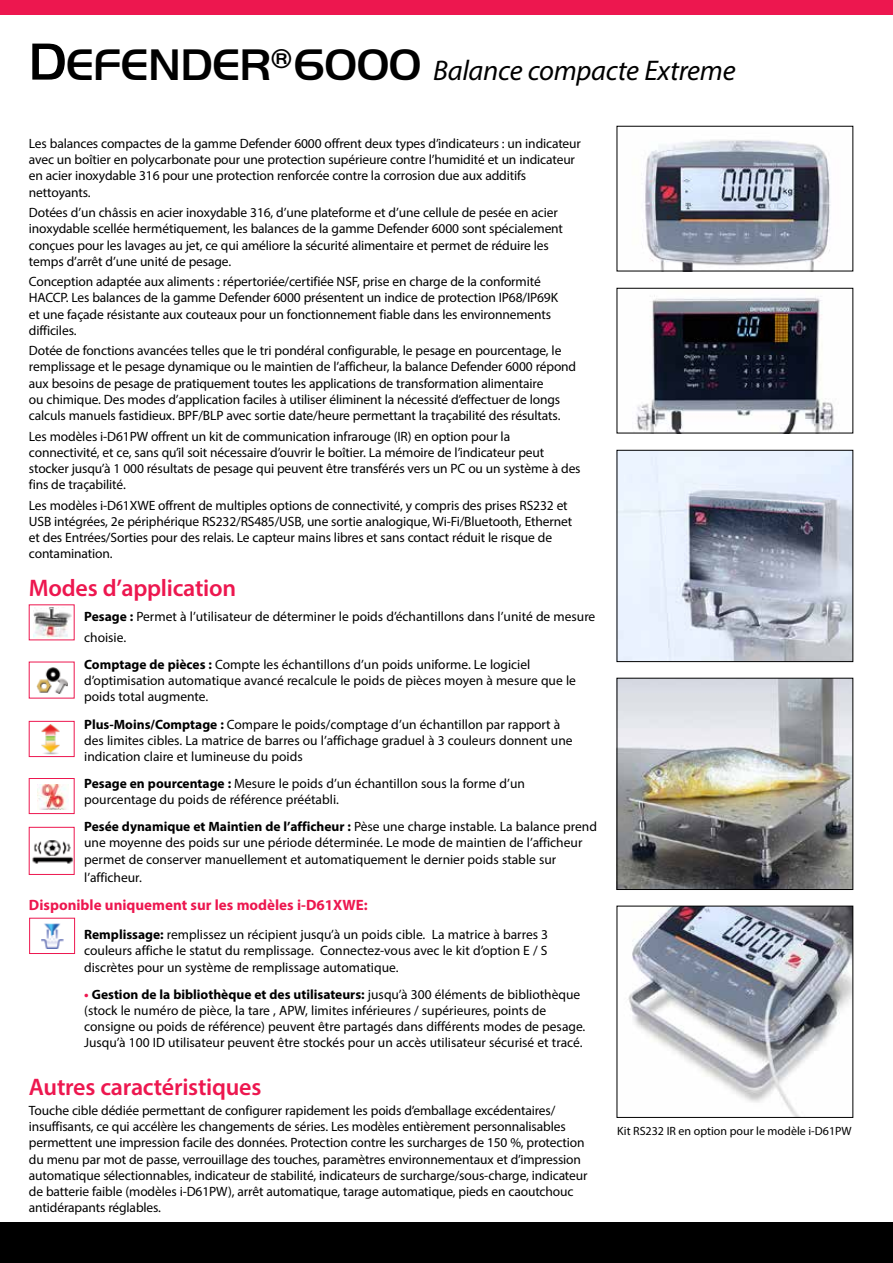
<style>
.page{position:relative;width:893px;height:1263px;background:#fff}
.page>*{position:absolute;margin:0;border:0;box-sizing:border-box;transform-origin:0 0}
.t1{font:italic 28.5px "Myriad Pro";letter-spacing:-.01em;color:#000}
.t2{font:600 24px "Myriad Pro";letter-spacing:-.01em;color:#ed174f}
.t3{font:700 15px "Myriad Pro";color:#ed174f}
.t4{font:13.5px/16.2px "Myriad Pro";letter-spacing:-.01em;color:#000}
.t5{font:12px "Myriad Pro";color:#000}
.s1{font-family:"Handel Got D";font-weight:500;font-style:normal;font-size:54px}
.s2{font-family:"Handel Got D";font-weight:500;font-style:normal;font-size:45.9px}
.s3{font-weight:700}
.s4{font-weight:700;color:#ed174f}
</style>
<div class="page">
<div style="left:0;top:0;width:893px;height:15px;background:#ed174f"></div>
<div style="left:0;top:1222px;width:893px;height:41px;background:#000"></div>
<img style="left:41px;top:923px;width:23px;height:26px">
<div style="left:29px;top:918px;width:46px;height:36px;border:1px solid #ed174f"></div>
<img style="left:33px;top:608px;width:38px;height:30px">
<img style="left:36px;top:667px;width:32px;height:27px">
<img style="left:42px;top:724px;width:18px;height:30px">
<div style="left:29px;top:721px;width:45px;height:36px;border:1px solid #ed174f"></div>
<img style="left:37px;top:785px;width:31px;height:25px">
<div style="left:29px;top:778px;width:45px;height:36px;border:1px solid #ed174f"></div>
<img style="left:32px;top:840px;width:40px;height:24px">
<div style="left:29px;top:827px;width:45px;height:48px;border:1px solid #ed174f"></div>
<img style="left:645px;top:140px;width:186px;height:129px">
<img style="left:635px;top:295px;width:199px;height:136px">
<img style="left:619px;top:452px;width:232px;height:208px">
<div style="left:617px;top:450px;width:236px;height:212px;border:1px solid #000"></div>
<img style="left:619px;top:680px;width:232px;height:208px">
<div style="left:617px;top:678px;width:236px;height:212px;border:1px solid #000"></div>
<img style="left:628px;top:908px;width:223px;height:207px">
<h1 class="t1" style="left:29px;top:52px;width:708px"><span class="s1">D</span><span class="s2">EFENDER</span><sup>®</sup><span class="s2">6000</span> Balance compacte Extreme</h1>
<p class="t4" style="left:29px;top:135px;width:554px">Les balances compactes de la gamme Defender 6000 offrent deux types d’indicateurs : un indicateur avec un boîtier en polycarbonate pour une protection supérieure contre l’humidité et un indicateur en acier inoxydable 316 pour une protection renforcée contre la corrosion due aux additifs nettoyants.</p>
<p class="t4" style="left:29px;top:204px;width:536px">Dotées d’un châssis en acier inoxydable 316, d’une plateforme et d’une cellule de pesée en acier inoxydable scellée hermétiquement, les balances de la gamme Defender 6000 sont spécialement conçues pour les lavages au jet, ce qui améliore la sécurité alimentaire et permet de réduire les temps d’arrêt d’une unité de pesage.</p>
<p class="t4" style="left:29px;top:273px;width:531px">Conception adaptée aux aliments : répertoriée/certifiée NSF, prise en charge de la conformité HACCP. Les balances de la gamme Defender 6000 présentent un indice de protection IP68/IP69K et une façade résistante aux couteaux pour un fonctionnement fiable dans les environnements difficiles.</p>
<p class="t4" style="left:29px;top:342px;width:549px">Dotée de fonctions avancées telles que le tri pondéral configurable, le pesage en pourcentage, le remplissage et le pesage dynamique ou le maintien de l’afficheur, la balance Defender 6000 répond aux besoins de pesage de pratiquement toutes les applications de transformation alimentaire<br>ou chimique. Des modes d’application faciles à utiliser éliminent la nécessité d’effectuer de longs calculs manuels fastidieux. BPF/BLP avec sortie date/heure permettant la traçabilité des résultats.</p>
<p class="t4" style="left:29px;top:428px;width:553px">Les modèles i-D61PW offrent un kit de communication infrarouge (IR) en option pour la connectivité, et ce, sans qu’il soit nécessaire d’ouvrir le boîtier. La mémoire de l’indicateur peut stocker jusqu’à 1 000 résultats de pesage qui peuvent être transférés vers un PC ou un système à des fins de traçabilité.</p>
<p class="t4" style="left:29px;top:497px;width:545px">Les modèles i-D61XWE offrent de multiples options de connectivité, y compris des prises RS232 et USB intégrées, 2e périphérique RS232/RS485/USB, une sortie analogique, Wi-Fi/Bluetooth, Ethernet et des Entrées/Sorties pour des relais. Le capteur mains libres et sans contact réduit le risque de contamination.</p>
<h2 class="t2" style="left:29px;top:572px;width:209px">Modes d’application</h2>
<p class="t4" style="left:84px;top:606px;width:513px;line-height:21px"><span class="s3">Pesage :</span> Permet à l’utilisateur de déterminer le poids d’échantillons dans l’unité de mesure choisie.</p>
<p class="t4" style="left:84px;top:656px;width:493px"><span class="s3">Comptage de pièces :</span> Compte les échantillons d’un poids uniforme. Le logiciel d’optimisation automatique avancé recalcule le poids de pièces moyen à mesure que le poids total augmente.</p>
<p class="t4" style="left:84px;top:716px;width:490px"><span class="s3">Plus-Moins/Comptage :</span> Compare le poids/comptage d’un échantillon par rapport à des limites cibles. La matrice de barres ou l’affichage graduel à 3 couleurs donnent une indication claire et lumineuse du poids</p>
<p class="t4" style="left:84px;top:775px;width:442px"><span class="s3">Pesage en pourcentage :</span> Mesure le poids d’un échantillon sous la forme d’un pourcentage du poids de référence préétabli.</p>
<p class="t4" style="left:84px;top:818px;width:514px"><span class="s3">Pesée dynamique et Maintien de l’afficheur :</span> Pèse une charge instable. La balance prend une moyenne des poids sur une période déterminée. Le mode de maintien de l’afficheur permet de conserver manuellement et automatiquement le dernier poids stable sur</p>
<p class="t4" style="left:84px;top:869px;width:59px">l’afficheur.</p>
<p class="t3" style="left:29px;top:895px;width:340px">Disponible uniquement sur les modèles i-D61XWE:</p>
<p class="t4" style="left:84px;top:926px;width:465px;text-align:justify"><span class="s3">Remplissage:</span> remplissez un récipient jusqu’à un poids cible. La matrice à barres 3 couleurs affiche le statut du remplissage. Connectez-vous avec le kit d’option E / S discrètes pour un système de remplissage automatique.</p>
<p class="t4" style="left:84px;top:986px;width:503px"><span class="s4">•</span> <span class="s3">Gestion de la bibliothèque et des utilisateurs:</span> jusqu’à 300 éléments de bibliothèque (stock le numéro de pièce, la tare , APW, limites inférieures / supérieures, points de consigne ou poids de référence) peuvent être partagés dans différents modes de pesage.<br>Jusqu’à 100 ID utilisateur peuvent être stockés pour un accès utilisateur sécurisé et tracé.</p>
<h2 class="t2" style="left:29px;top:1071px;width:234px">Autres caractéristiques</h2>
<p class="t4" style="left:29px;top:1102px;width:560px">Touche cible dédiée permettant de configurer rapidement les poids d’emballage excédentaires/ insuffisants, ce qui accélère les changements de séries. Les modèles entièrement personnalisables permettent une impression facile des données. Protection contre les surcharges de 150 %, protection du menu par mot de passe, verrouillage des touches, paramètres environnementaux et d’impression automatique sélectionnables, indicateur de stabilité, indicateurs de surcharge/sous-charge, indicateur de batterie faible (modèles i-D61PW), arrêt automatique, tarage automatique, pieds en caoutchouc antidérapants réglables.</p>
<p class="t5" style="left:617px;top:1123px;width:236px">Kit RS232 IR en option pour le modèle i-D61PW</p>
</div>
